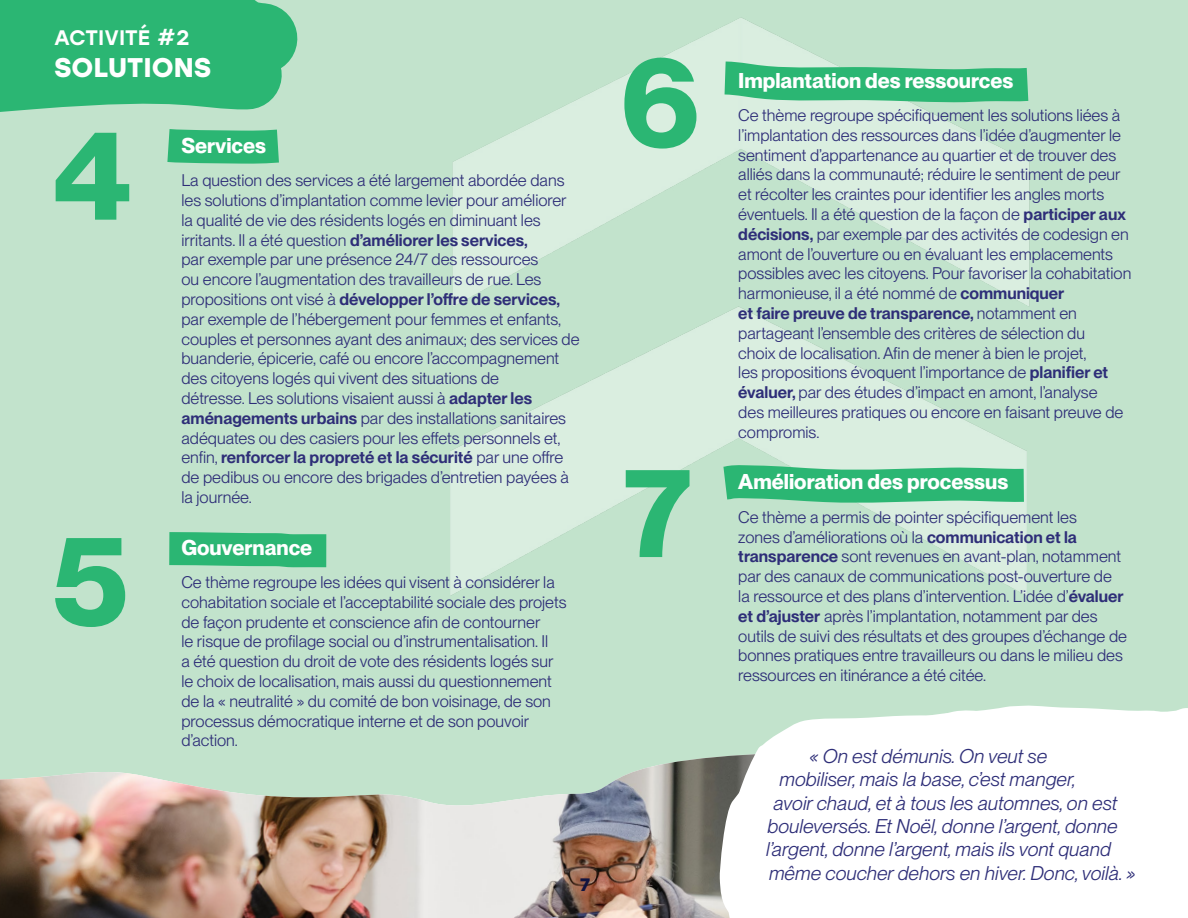
<style>
.page{position:relative;width:1188px;height:918px;background:#c2e3cc}
.page>*{position:absolute;margin:0;border:0;box-sizing:border-box;transform-origin:0 0}
.t1{font:700 125.7px "PP Neue Montreal";color:#2bb673}
.t2{font:700 27px "Stolzl";color:#fff}
.t3{font:700 21px "PP Neue Montreal";color:#fff}
.t4{font:500 21px "Stolzl";color:#fff}
.t5{font:italic 19.5px "PP Neue Montreal";color:#2e2e78}
.t6{font:700 18px "Stolzl";color:#111440}
.t7{font:16.5px/19.8px "PP Neue Montreal";color:#2e2e78}
.s1{font-weight:600}
</style>
<div class="page">
<img style="left:450px;top:18px;width:580px;height:577px">
<img style="left:0;top:756px;width:719px;height:162px">
<svg style="left:0;top:0;width:298px;height:112px;background:#36b979"></svg>
<svg style="left:692px;top:45px;width:338px;height:76px"></svg>
<svg style="left:692px;top:444px;width:338px;height:78px"></svg>
<svg style="left:133px;top:110px;width:165px;height:54px"></svg>
<div style="left:722px;top:707px;width:466px;height:211px;background:#fff"></div>
<svg style="left:1152px;top:707px;width:36px;height:49px;background:#fafcfb"></svg>
<svg style="left:169px;top:532px;width:158px;height:36px;background:#38b97a"></svg>
<p class="t4" style="left:54px;top:22px;width:137px">ACTIVITÉ #2</p>
<p class="t2" style="left:54px;top:48px;width:159px">SOLUTIONS</p>
<p class="t1" style="left:52px;top:99px;width:82px">4</p>
<p class="t1" style="left:52px;top:505px;width:79px">5</p>
<p class="t3" style="left:181px;top:133px;width:86px">Services</p>
<p class="t7" style="left:181px;top:170px;width:400px">La question des services a été largement abordée dans les solutions d’implantation comme levier pour améliorer la qualité de vie des résidents logés en diminuant les irritants. Il a été question <span class="s1">d’améliorer les services,<br></span>par exemple par une présence 24/7 des ressources<br>ou encore l’augmentation des travailleurs de rue. Les propositions ont visé à <span class="s1">développer l’offre de services, </span>par exemple de l’hébergement pour femmes et enfants, couples et personnes ayant des animaux; des services de buanderie, épicerie, café ou encore l’accompagnement des citoyens logés qui vivent des situations de<br>détresse. Les solutions visaient aussi à <span class="s1">adapter les aménagements urbains</span> par des installations sanitaires adéquates ou des casiers pour les effets personnels et, enfin, <span class="s1">renforcer la propreté et la sécurité</span> par une offre de pedibus ou encore des brigades d’entretien payées à la journée.</p>
<p class="t3" style="left:181px;top:535px;width:132px">Gouvernance</p>
<p class="t7" style="left:181px;top:572px;width:387px">Ce thème regroupe les idées qui visent à considérer la cohabitation sociale et l’acceptabilité sociale des projets de façon prudente et conscience afin de contourner<br>le risque de profilage social ou d’instrumentalisation. Il<br>a été question du droit de vote des résidents logés sur le choix de localisation, mais aussi du questionnement de la « neutralité » du comité de bon voisinage, de son processus démocratique interne et de son pouvoir d’action.</p>
<p class="t1" style="left:620px;top:26px;width:82px">6</p>
<p class="t1" style="left:624px;top:437px;width:70px">7</p>
<p class="t6" style="left:580px;top:872px;width:12px">7</p>
<p class="t3" style="left:738px;top:67px;width:276px">Implantation des ressources</p>
<p class="t7" style="left:738px;top:105px;width:395px">Ce thème regroupe spécifiquement les solutions liées à l’implantation des ressources dans l’idée d’augmenter le sentiment d’appartenance au quartier et de trouver des alliés dans la communauté; réduire le sentiment de peur et récolter les craintes pour identifier les angles morts éventuels. Il a été question de la façon de <span class="s1">participer aux décisions,</span> par exemple par des activités de codesign en amont de l’ouverture ou en évaluant les emplacements possibles avec les citoyens. Pour favoriser la cohabitation harmonieuse, il a été nommé de <span class="s1">communiquer<br>et faire preuve de transparence,</span> notamment en partageant l’ensemble des critères de sélection du<br>choix de localisation. Afin de mener à bien le projet,<br>les propositions évoquent l’importance de <span class="s1">planifier et évaluer,</span> par des études d’impact en amont, l’analyse<br>des meilleures pratiques ou encore en faisant preuve de compromis.</p>
<p class="t3" style="left:738px;top:469px;width:272px">Amélioration des processus</p>
<p class="t7" style="left:738px;top:507px;width:390px">Ce thème a permis de pointer spécifiquement les<br>zones d’améliorations où la <span class="s1">communication et la transparence</span> sont revenues en avant-plan, notamment par des canaux de communications post-ouverture de la ressource et des plans d’intervention. L’idée d’<span class="s1">évaluer et d’ajuster</span> après l’implantation, notamment par des outils de suivi des résultats et des groupes d’échange de bonnes pratiques entre travailleurs ou dans le milieu des ressources en itinérance a été citée.</p>
<p class="t5" style="left:810px;top:745px;width:239px">« On est démunis. On veut se</p>
<p class="t5" style="left:780px;top:768px;width:298px">mobiliser, mais la base, c’est manger,</p>
<p class="t5" style="left:774px;top:791px;width:345px">avoir chaud, et à tous les automnes, on est</p>
<p class="t5" style="left:768px;top:815px;width:352px">bouleversés. Et Noël, donne l’argent, donne</p>
<p class="t5" style="left:766px;top:838px;width:346px">l’argent, donne l’argent, mais ils vont quand</p>
<p class="t5" style="left:769px;top:862px;width:368px">même coucher dehors en hiver. Donc, voilà. »</p>
</div>
